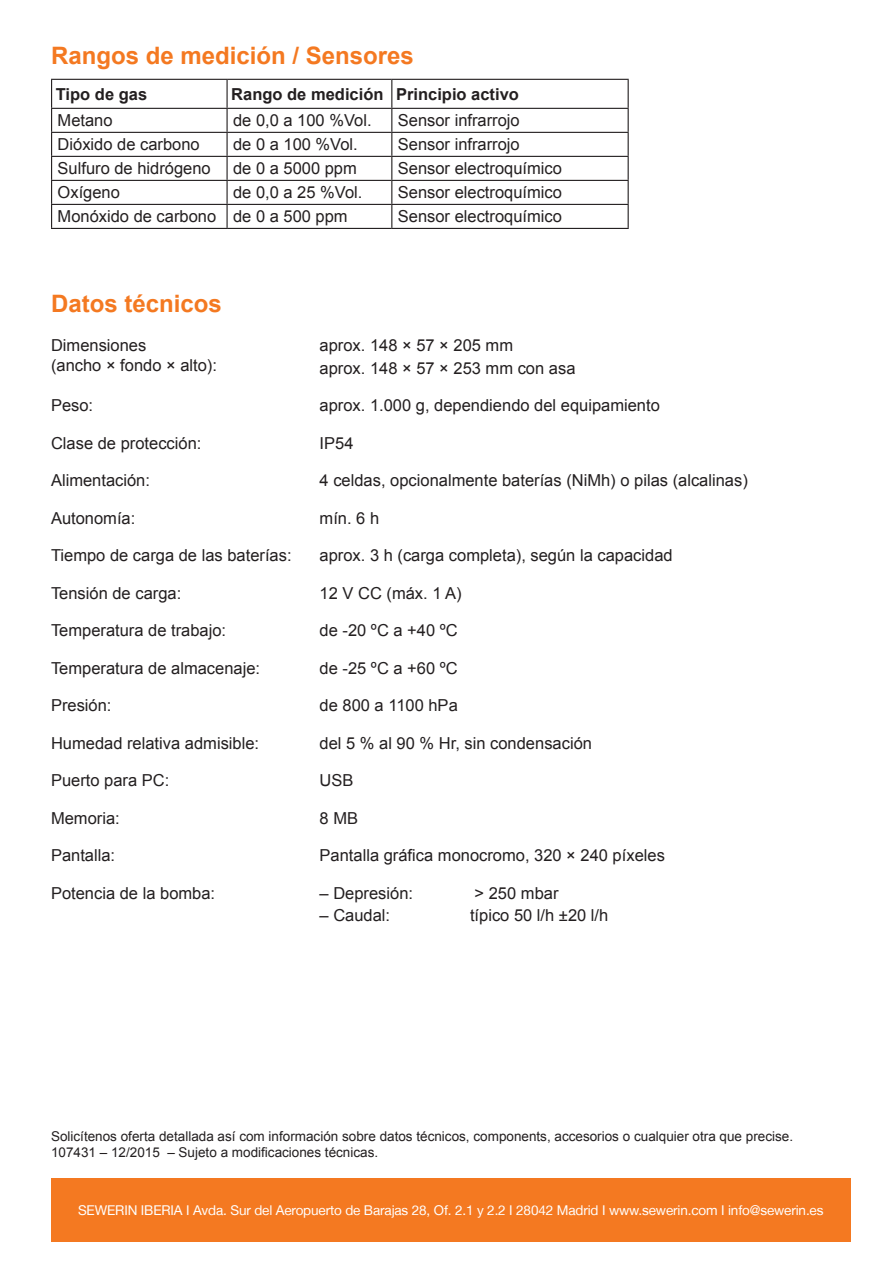
<style>
.page{position:relative;width:893px;height:1263px;background:#fff}
.page>*{position:absolute;margin:0;border:0;box-sizing:border-box;transform-origin:0 0}
.t1{font:700 24px "Arial";color:#f47921}
.t2{font:16.5px/19.8px "Arial";color:#231f20}
.t3{font:700 16.5px "Arial";color:#231f20}
.t4{font:13.5px/16.2px "Arial";color:#231f20}
.t5{font:13.5px "Helvetica Neue LT";letter-spacing:-.01em;color:#fff}
</style>
<div class="page">
<div style="left:51px;top:1178px;width:799px;height:64px;background:#f47921"></div>
<hr style="left:51px;top:79px;width:176px;height:1px;background:#231f20">
<hr style="left:227px;top:79px;width:165px;height:1px;background:#231f20">
<hr style="left:226px;top:80px;width:2px;height:28px;background:#231f20">
<hr style="left:392px;top:79px;width:237px;height:1px;background:#231f20">
<hr style="left:51px;top:228px;width:176px;height:1px;background:#231f20">
<hr style="left:227px;top:228px;width:165px;height:1px;background:#231f20">
<hr style="left:392px;top:228px;width:237px;height:1px;background:#231f20">
<hr style="left:51px;top:108px;width:176px;height:1px;background:#231f20">
<hr style="left:227px;top:108px;width:165px;height:1px;background:#231f20">
<hr style="left:392px;top:108px;width:237px;height:1px;background:#231f20">
<hr style="left:51px;top:132px;width:176px;height:1px;background:#231f20">
<hr style="left:227px;top:132px;width:165px;height:1px;background:#231f20">
<hr style="left:392px;top:132px;width:237px;height:1px;background:#231f20">
<hr style="left:51px;top:156px;width:176px;height:1px;background:#231f20">
<hr style="left:227px;top:156px;width:165px;height:1px;background:#231f20">
<hr style="left:392px;top:156px;width:237px;height:1px;background:#231f20">
<hr style="left:51px;top:180px;width:176px;height:1px;background:#231f20">
<svg style="left:51px;top:80px;width:1px;height:148px"></svg>
<hr style="left:227px;top:180px;width:165px;height:1px;background:#231f20">
<hr style="left:392px;top:180px;width:237px;height:1px;background:#231f20">
<svg style="left:628px;top:80px;width:1px;height:148px"></svg>
<hr style="left:51px;top:204px;width:176px;height:1px;background:#231f20">
<hr style="left:227px;top:204px;width:165px;height:1px;background:#231f20">
<hr style="left:392px;top:204px;width:237px;height:1px;background:#231f20">
<hr style="left:226px;top:109px;width:2px;height:23px;background:#231f20">
<hr style="left:226px;top:133px;width:2px;height:23px;background:#231f20">
<hr style="left:226px;top:157px;width:2px;height:23px;background:#231f20">
<hr style="left:226px;top:181px;width:2px;height:23px;background:#231f20">
<hr style="left:226px;top:205px;width:2px;height:23px;background:#231f20">
<svg style="left:391px;top:80px;width:1px;height:148px"></svg>
<h1 class="t1" style="left:51px;top:40px;width:364px">Rangos de medición / Sensores</h1>
<p class="t3" style="left:56px;top:83px;width:93px">Tipo de gas</p>
<p class="t3" style="left:231px;top:83px;width:289px">Rango de medición Principio activo</p>
<p class="t2" style="left:58px;top:111px;width:57px">Metano</p>
<p class="t2" style="left:233px;top:111px;width:140px">de 0,0 a 100 %Vol.</p>
<p class="t2" style="left:398px;top:111px;width:123px">Sensor infrarrojo</p>
<p class="t2" style="left:58px;top:135px;width:144px">Dióxido de carbono</p>
<p class="t2" style="left:233px;top:135px;width:126px">de 0 a 100 %Vol.</p>
<p class="t2" style="left:398px;top:135px;width:123px">Sensor infrarrojo</p>
<p class="t2" style="left:58px;top:159px;width:155px">Sulfuro de hidrógeno</p>
<p class="t2" style="left:233px;top:159px;width:125px">de 0 a 5000 ppm</p>
<p class="t2" style="left:398px;top:159px;width:166px">Sensor electroquímico</p>
<p class="t2" style="left:58px;top:183px;width:64px">Oxígeno</p>
<p class="t2" style="left:233px;top:183px;width:131px">de 0,0 a 25 %Vol.</p>
<p class="t2" style="left:398px;top:183px;width:166px">Sensor electroquímico</p>
<p class="t2" style="left:58px;top:207px;width:292px">Monóxido de carbono de 0 a 500 ppm</p>
<p class="t2" style="left:398px;top:207px;width:166px">Sensor electroquímico</p>
<h1 class="t1" style="left:51px;top:287px;width:172px">Datos técnicos</h1>
<p class="t2" style="left:51px;top:336px;width:168px">Dimensiones<br>(ancho × fondo × alto):</p>
<p class="t2" style="left:320px;top:334px;width:257px;line-height:22.2px">aprox. 148 × 57 × 205 mm<br>aprox. 148 × 57 × 253 mm con asa</p>
<p class="t2" style="left:51px;top:395px;width:44px">Peso:</p>
<p class="t2" style="left:320px;top:395px;width:342px">aprox. 1.000 g, dependiendo del equipamiento</p>
<p class="t2" style="left:51px;top:433px;width:152px">Clase de protección:</p>
<p class="t2" style="left:320px;top:433px;width:35px">IP54</p>
<p class="t2" style="left:51px;top:470px;width:101px">Alimentación:</p>
<p class="t2" style="left:320px;top:470px;width:430px">4 celdas, opcionalmente baterías (NiMh) o pilas (alcalinas)</p>
<p class="t2" style="left:51px;top:508px;width:86px">Autonomía:</p>
<p class="t2" style="left:320px;top:508px;width:61px">mín. 6 h</p>
<p class="t2" style="left:51px;top:546px;width:242px">Tiempo de carga de las baterías:</p>
<p class="t2" style="left:320px;top:546px;width:355px">aprox. 3 h (carga completa), según la capacidad</p>
<p class="t2" style="left:51px;top:583px;width:132px">Tensión de carga:</p>
<p class="t2" style="left:320px;top:583px;width:144px">12 V CC (máx. 1 A)</p>
<p class="t2" style="left:51px;top:621px;width:177px">Temperatura de trabajo:</p>
<p class="t2" style="left:320px;top:621px;width:140px">de -20 ºC a +40 ºC</p>
<p class="t2" style="left:51px;top:658px;width:211px">Temperatura de almacenaje:</p>
<p class="t2" style="left:320px;top:658px;width:140px">de -25 ºC a +60 ºC</p>
<p class="t2" style="left:51px;top:696px;width:62px">Presión:</p>
<p class="t2" style="left:320px;top:696px;width:140px">de 800 a 1100 hPa</p>
<p class="t2" style="left:51px;top:733px;width:210px">Humedad relativa admisible:</p>
<p class="t2" style="left:320px;top:733px;width:274px">del 5 % al 90 % Hr, sin condensación</p>
<p class="t2" style="left:51px;top:771px;width:120px">Puerto para PC:</p>
<p class="t2" style="left:320px;top:771px;width:35px">USB</p>
<p class="t2" style="left:51px;top:808px;width:70px">Memoria:</p>
<p class="t2" style="left:320px;top:808px;width:40px">8 MB</p>
<p class="t2" style="left:51px;top:846px;width:66px">Pantalla:</p>
<p class="t2" style="left:320px;top:846px;width:347px">Pantalla gráfica monocromo, 320 × 240 píxeles</p>
<p class="t2" style="left:51px;top:883px;width:166px">Potencia de la bomba:</p>
<p class="t2" style="left:320px;top:883px;width:95px">– Depresión:</p>
<p class="t2" style="left:475px;top:883px;width:85px">&gt; 250 mbar</p>
<p class="t2" style="left:320px;top:905px;width:72px">– Caudal:</p>
<p class="t2" style="left:470px;top:905px;width:140px">típico 50 l/h ±20 l/h</p>
<p class="t4" style="left:51px;top:1128px;width:744px">Solicítenos oferta detallada así com información sobre datos técnicos, components, accesorios o cualquier otra que precise.<br>107431 – 12/2015 – Sujeto a modificaciones técnicas.</p>
<p class="t5" style="left:78px;top:1202px;width:747px">SEWERIN IBERIA I Avda. Sur del Aeropuerto de Barajas 28, Of. 2.1 y 2.2 I 28042 Madrid I www.sewerin.com I info@sewerin.es</p>
</div>
